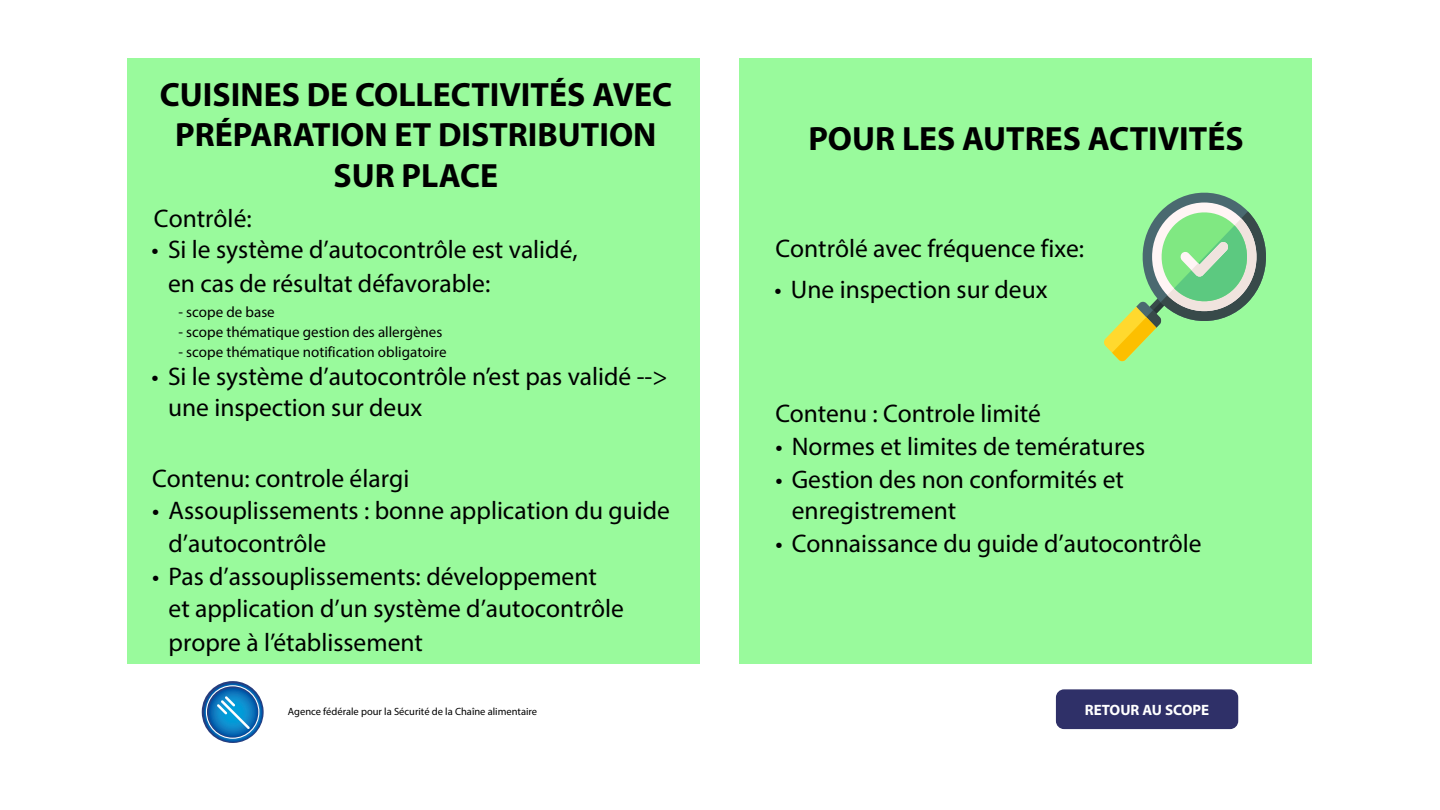
<style>
.page{position:relative;width:1440px;height:810px;background:#fff}
.page>*{position:absolute;margin:0;border:0;box-sizing:border-box;transform-origin:0 0}
.t1{font:700 33.75px/40.5px "Myriad Pro";color:#000;text-align:center}
.t2{font:25.5px/34px "Myriad Pro";color:#000}
.t3{font:15px "Myriad Pro";color:#000}
.t4{font:700 15px "Myriad Pro";color:#fff}
.t5{font:10.5px "Myriad Pro";color:#000}
</style>
<div class="page">
<div style="left:128px;top:58px;width:572px;height:606px;background:#99fa9c"></div>
<div style="left:740px;top:58px;width:572px;height:606px;background:#99fa9c"></div>
<div style="left:1056px;top:689px;width:182px;height:40px;background:#2f3068;border-radius:8px"></div>
<svg style="left:1104px;top:192px;width:162px;height:170px"></svg>
<svg style="left:202px;top:681px;width:62px;height:62px"></svg>
<h1 class="t1" style="left:160px;top:73px;width:514px">CUISINES DE COLLECTIVITÉS AVEC<br>PRÉPARATION ET DISTRIBUTION<br>SUR PLACE</h1>
<p class="t2" style="left:154px;top:201px;width:99px">Contrôlé:</p>
<p class="t2" style="left:168px;top:232px;width:411px;text-indent:-16px">• Si le système d’autocontrôle est validé, en cas de résultat défavorable:</p>
<p class="t3" style="left:179px;top:302px;width:98px">- scope de base</p>
<p class="t3" style="left:179px;top:322px;width:265px">- scope thématique gestion des allergènes</p>
<p class="t3" style="left:179px;top:342px;width:269px">- scope thématique notification obligatoire</p>
<p class="t2" style="left:168px;top:360px;width:501px;line-height:31.1px;text-indent:-16px">• Si le système d’autocontrôle n’est pas validé --&gt; une inspection sur deux</p>
<p class="t2" style="left:152px;top:461px;width:259px">Contenu: controle élargi</p>
<p class="t2" style="left:169px;top:493px;width:503px;line-height:33px;text-indent:-16px">• Assouplissements : bonne application du guide d’autocontrôle</p>
<p class="t2" style="left:169px;top:560px;width:457px;line-height:32px;text-indent:-16px">• Pas d’assouplissements: développement et application d’un système d’autocontrôle</p>
<p class="t2" style="left:169px;top:625px;width:256px">propre à l’établissement</p>
<h1 class="t1" style="left:808px;top:117px;width:437px">POUR LES AUTRES ACTIVITÉS</h1>
<p class="t2" style="left:775px;top:231px;width:310px">Contrôlé avec fréquence fixe:</p>
<p class="t2" style="left:774px;top:272px;width:275px">• Une inspection sur deux</p>
<p class="t2" style="left:775px;top:396px;width:267px">Contenu : Controle limité</p>
<p class="t2" style="left:775px;top:429px;width:371px">• Normes et limites de temératures</p>
<p class="t2" style="left:792px;top:464px;width:334px;line-height:30.6px;text-indent:-16px">• Gestion des non conformités et enregistrement</p>
<p class="t2" style="left:775px;top:526px;width:428px">• Connaissance du guide d’autocontrôle</p>
<p class="t5" style="left:288px;top:705px;width:251px">Agence fédérale pour la Sécurité de la Chaîne alimentaire</p>
<p class="t4" style="left:1085px;top:700px;width:126px">RETOUR AU SCOPE</p>
</div>
